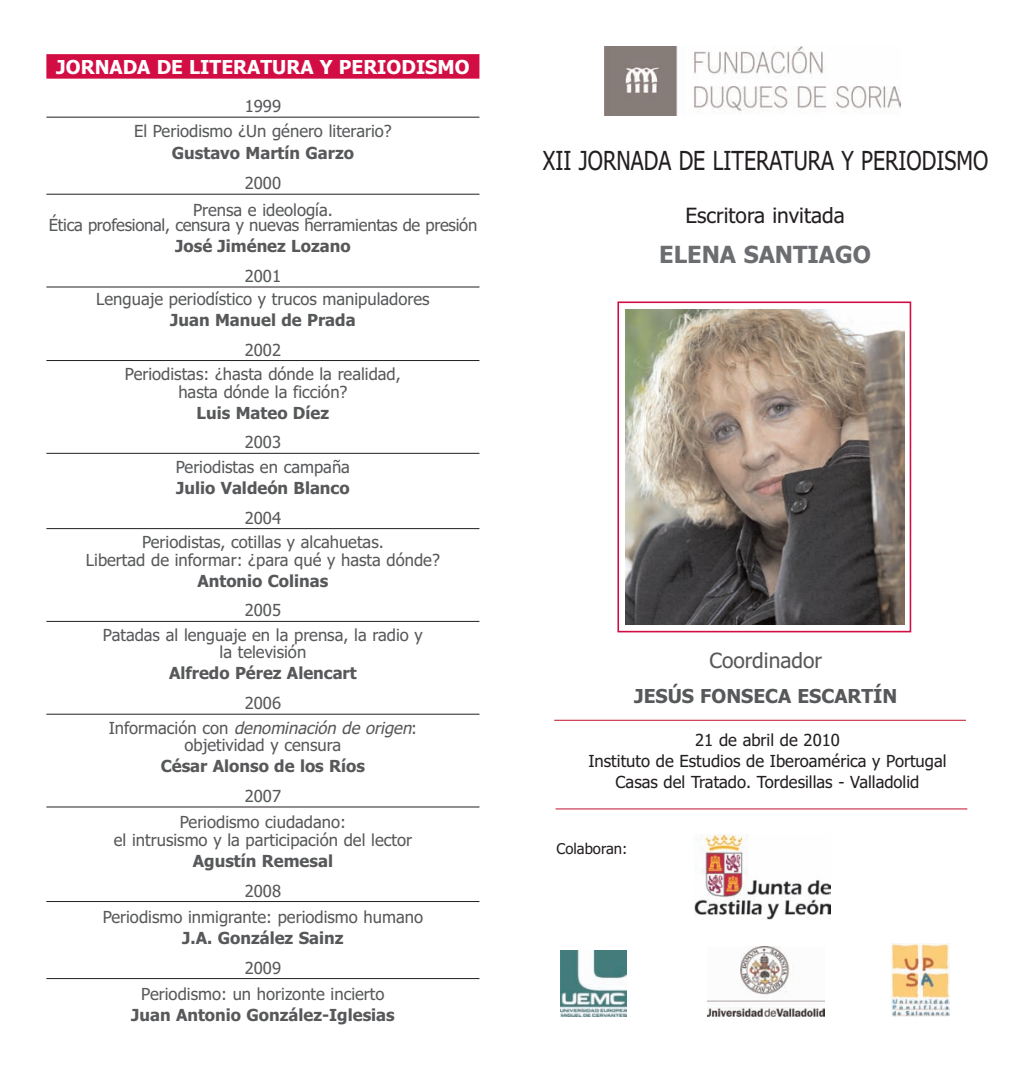
<style>
.page{position:relative;width:1012px;height:1072px;background:#fff}
.page>*{position:absolute;margin:0;border:0;box-sizing:border-box;transform-origin:0 0}
.t1{font:26.25px "Tahoma";color:#231f20;scale:.82 1}
.t2{font:700 23.62px "Tahoma";color:#6c6d70}
.t3{font:21px "Tahoma";color:#231f20}
.t4{font:21px "Tahoma";color:#57585a}
.t5{font:700 19.25px "Tahoma";color:#fff}
.t6{font:700 19.25px "Tahoma";color:#57585a}
.t7{font:16.62px/24.5px "Tahoma";color:#57585a;text-align:center}
.t8{font:700 16.62px "Tahoma";color:#57585a}
.t9{font:16.62px/21px "Tahoma";color:#231f20;text-align:center}
.t10{font:italic 16.62px/24.5px "Tahoma";color:#57585a;text-align:center}
.t11{font:14.88px "Tahoma";color:#231f20}
.s1{font-style:normal}
</style>
<div class="page">
<img style="left:694px;top:834px;width:136px;height:85px">
<img style="left:707px;top:946px;width:117px;height:70px">
<img style="left:561px;top:950px;width:66px;height:66px">
<div style="left:617px;top:301px;width:294px;height:331px;border:2px solid #d20d44"></div>
<img style="left:626px;top:310px;width:278px;height:314px">
<div style="left:46px;top:54px;width:433px;height:25px;background:#d20d44"></div>
<hr style="left:46px;top:117px;width:433px;height:1px;background:#231f20">
<hr style="left:46px;top:194px;width:433px;height:1px;background:#231f20">
<hr style="left:46px;top:287px;width:433px;height:1px;background:#231f20">
<hr style="left:46px;top:360px;width:433px;height:1px;background:#231f20">
<hr style="left:46px;top:453px;width:433px;height:1px;background:#231f20">
<hr style="left:46px;top:528px;width:433px;height:1px;background:#231f20">
<hr style="left:46px;top:621px;width:433px;height:1px;background:#231f20">
<hr style="left:46px;top:714px;width:433px;height:1px;background:#231f20">
<hr style="left:46px;top:806px;width:433px;height:1px;background:#231f20">
<hr style="left:46px;top:901px;width:433px;height:1px;background:#231f20">
<hr style="left:46px;top:978px;width:433px;height:1px;background:#231f20">
<hr style="left:554px;top:719px;width:412px;height:1px;background:#c3102f">
<img style="left:604px;top:46px;width:296px;height:69px">
<hr style="left:556px;top:808px;width:411px;height:1px;background:#c3102f">
<img style="left:891px;top:943px;width:59px;height:73px">
<p class="t5" style="left:56px;top:56px;width:415px">JORNADA DE LITERATURA Y PERIODISMO</p>
<p class="t7" style="left:134px;top:94px;width:259px">1999<br>El Periodismo ¿Un género literario?</p>
<p class="t8" style="left:172px;top:144px;width:184px">Gustavo Martín Garzo</p>
<p class="t7" style="left:193px;top:170px;width:141px;line-height:26.2px">2000<br>Prensa e ideología.</p>
<p class="t7" style="left:49px;top:213px;width:430px">Ética profesional, censura y nuevas herramientas de presión</p>
<p class="t8" style="left:175px;top:237px;width:177px">José Jiménez Lozano</p>
<p class="t7" style="left:96px;top:265px;width:335px;line-height:22.8px">2001<br>Lenguaje periodístico y trucos manipuladores</p>
<p class="t8" style="left:170px;top:310px;width:187px">Juan Manuel de Prada</p>
<p class="t7" style="left:125px;top:337px;width:277px">2002<br>Periodistas: ¿hasta dónde la realidad,</p>
<p class="t7" style="left:178px;top:379px;width:171px">hasta dónde la ficción?</p>
<p class="t8" style="left:197px;top:403px;width:134px">Luis Mateo Díez</p>
<p class="t7" style="left:176px;top:430px;width:176px">2003<br>Periodistas en campaña</p>
<p class="t8" style="left:176px;top:478px;width:175px">Julio Valdeón Blanco</p>
<p class="t7" style="left:142px;top:505px;width:243px">2004<br>Periodistas, cotillas y alcahuetas.</p>
<p class="t7" style="left:86px;top:547px;width:355px">Libertad de informar: ¿para qué y hasta dónde?</p>
<p class="t8" style="left:197px;top:571px;width:133px">Antonio Colinas</p>
<p class="t7" style="left:103px;top:598px;width:321px">2005<br>Patadas al lenguaje en la prensa, la radio y</p>
<p class="t7" style="left:220px;top:640px;width:88px">la televisión</p>
<p class="t8" style="left:169px;top:664px;width:189px">Alfredo Pérez Alencart</p>
<p class="t10" style="left:109px;top:691px;width:310px"><span class="s1">2006<br>I n fo r m a c i ó n c o n</span> denominación de origen<span class="s1">:</span></p>
<p class="t7" style="left:185px;top:733px;width:158px">objetividad y censura</p>
<p class="t8" style="left:161px;top:756px;width:206px">César Alonso de los Ríos</p>
<p class="t7" style="left:180px;top:783px;width:168px;line-height:26.2px">2007<br>Periodismo ciudadano:</p>
<p class="t7" style="left:114px;top:827px;width:300px">el intrusismo y la participación del lector</p>
<p class="t8" style="left:193px;top:851px;width:142px">Agustín Remesal</p>
<p class="t7" style="left:103px;top:877px;width:322px;line-height:26.2px">2008<br>Periodismo inmigrante: periodismo humano</p>
<p class="t8" style="left:182px;top:928px;width:163px">J.A. González Sainz</p>
<p class="t7" style="left:141px;top:954px;width:245px;line-height:26.2px">2009<br>Periodismo: un horizonte incierto</p>
<p class="t8" style="left:131px;top:1005px;width:265px">Juan Antonio González-Iglesias</p>
<h1 class="t1" style="left:543px;top:146px;width:545px">XII JORNADA DE LITERATURA Y PERIODISMO</h1>
<p class="t3" style="left:685px;top:203px;width:161px">Escritora invitada</p>
<h2 class="t2" style="left:659px;top:241px;width:213px">ELENA SANTIAGO</h2>
<p class="t4" style="left:709px;top:648px;width:114px">Coordinador</p>
<p class="t6" style="left:634px;top:685px;width:265px">JESÚS FONSECA ESCARTÍN</p>
<p class="t9" style="left:588px;top:729px;width:360px">21 de abril de 2010<br>Instituto de Estudios de Iberoamérica y Portugal<br>Casas del Tratado. Tordesillas - Valladolid</p>
<p class="t11" style="left:557px;top:840px;width:72px">Colaboran:</p>
</div>
